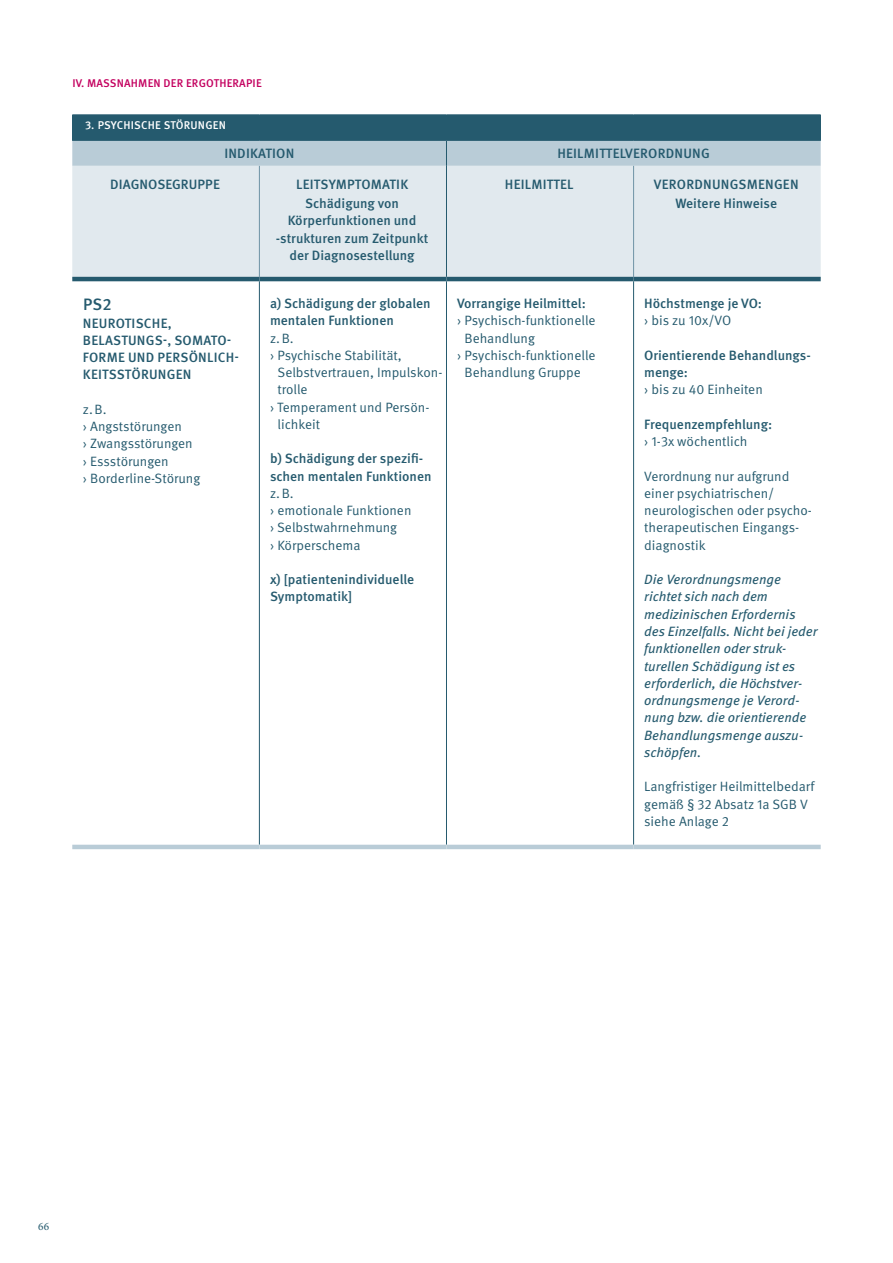
<style>
.page{position:relative;width:893px;height:1263px;background:#fff}
.page>*{position:absolute;margin:0;border:0;box-sizing:border-box;transform-origin:0 0}
.Tabelle_SUBHEAD_9pt{font:500 16.5px "Meta Pro";color:#255a6e}
.Tabelle_Subhead_9pt{font:500 13.5px/17.2px "Meta Pro";color:#255a6e}
.Tabelle_9pt_Hervorhe{font:italic 13.5px/17.2px "Meta Pro";color:#255a6e}
.Tabelle_9pt_Auflistu{font:13.5px/17.2px "Meta Pro";color:#255a6e}
.Tabelle_9pt_Copy{font:13.5px/17.2px "Meta Pro";color:#255a6e}
.Tabelle_SUBHEAD_9pt-2{font:500 13.5px/17.2px "Meta Pro";letter-spacing:.015em;color:#255a6e}
.Tabelle_9pt_Hervorhe-2{font:13.5px/17.2px "Meta Pro";color:#255a6e}
.Copytext_Meta_Serif{font:500 13.5px "Meta Pro";letter-spacing:.005em;color:#255a6e}
.Copytext_Meta_Serif-2{font:500 11.25px "Meta Pro";letter-spacing:.015em;color:#c3015f}
.SUBHEAD_1__BR{font:500 11.25px "Meta Pro";letter-spacing:.015em;color:#fff}
.t1{font:11.25px "Minion Pro";color:#255a6e}
</style>
<div class="page">
<div style="left:72px;top:115px;width:749px;height:25px;background:#255a6e"></div>
<div style="left:72px;top:166px;width:749px;height:111px;background:#e1e9ee"></div>
<hr style="left:259px;top:281px;width:1px;height:564px;background:#255a6e">
<hr style="left:446px;top:281px;width:1px;height:564px;background:#255a6e">
<hr style="left:633px;top:281px;width:1px;height:564px;background:#255a6e">
<div style="left:72px;top:141px;width:749px;height:25px;background:#b9ccd7"></div>
<hr style="left:446px;top:166px;width:1px;height:111px;background:#255a6e">
<hr style="left:259px;top:166px;width:1px;height:111px;background:#6e93a5">
<hr style="left:633px;top:166px;width:1px;height:111px;background:#6e93a5">
<hr style="left:72px;top:114px;width:187px;height:1px;background:#255a6e">
<hr style="left:259px;top:114px;width:187px;height:1px;background:#255a6e">
<hr style="left:446px;top:114px;width:188px;height:1px;background:#255a6e">
<hr style="left:634px;top:114px;width:187px;height:1px;background:#255a6e">
<hr style="left:72px;top:140px;width:187px;height:1px;background:#255a6e">
<hr style="left:259px;top:140px;width:187px;height:1px;background:#255a6e">
<hr style="left:446px;top:140px;width:188px;height:1px;background:#255a6e">
<hr style="left:634px;top:140px;width:187px;height:1px;background:#255a6e">
<hr style="left:72px;top:277px;width:187px;height:4px;background:#255a6e">
<hr style="left:259px;top:277px;width:187px;height:4px;background:#255a6e">
<hr style="left:446px;top:277px;width:188px;height:4px;background:#255a6e">
<hr style="left:634px;top:277px;width:187px;height:4px;background:#255a6e">
<hr style="left:72px;top:845px;width:187px;height:4px;background:#b9ccd7">
<hr style="left:259px;top:845px;width:187px;height:4px;background:#b9ccd7">
<hr style="left:446px;top:845px;width:188px;height:4px;background:#b9ccd7">
<hr style="left:634px;top:845px;width:187px;height:4px;background:#b9ccd7">
<p class="Copytext_Meta_Serif-2" style="left:72px;top:76px;width:191px">IV. MASSNAHMEN DER ERGOTHERAPIE</p>
<p class="SUBHEAD_1__BR" style="left:85px;top:118px;width:142px">3. PSYCHISCHE STÖRUNGEN</p>
<p class="Tabelle_SUBHEAD_9pt-2" style="left:224px;top:145px;width:72px">INDIKATION</p>
<p class="Tabelle_SUBHEAD_9pt-2" style="left:557px;top:145px;width:154px">HEILMITTELVERORDNUNG</p>
<p class="Copytext_Meta_Serif" style="left:110px;top:176px;width:111px">DIAGNOSEGRUPPE</p>
<p class="Tabelle_SUBHEAD_9pt-2" style="left:296px;top:176px;width:114px">LEITSYMPTOMATIK</p>
<p class="Tabelle_Subhead_9pt" style="left:276px;top:195px;width:154px;text-align:center">Schädigung von<br>Körperfunktionen und -strukturen zum Zeitpunkt der Diagnosestellung</p>
<p class="Tabelle_SUBHEAD_9pt-2" style="left:505px;top:176px;width:70px">HEILMITTEL</p>
<p class="Tabelle_SUBHEAD_9pt-2" style="left:654px;top:176px;width:146px">VERORDNUNGSMENGEN</p>
<p class="Tabelle_Subhead_9pt" style="left:675px;top:195px;width:103px">Weitere Hinweise</p>
<p class="Tabelle_SUBHEAD_9pt" style="left:83px;top:294px;width:30px">PS2</p>
<p class="Tabelle_SUBHEAD_9pt-2" style="left:83px;top:315px;width:157px">NEUROTISCHE,<br>BELASTUNGS-, SOMATO-<br>FORME UND PERSÖNLICH-<br>KEITSSTÖRUNGEN</p>
<p class="Tabelle_9pt_Copy" style="left:83px;top:401px;width:25px">z.B.</p>
<p class="Tabelle_9pt_Auflistu" style="left:83px;top:418px;width:101px">› Angststörungen</p>
<p class="Tabelle_9pt_Auflistu" style="left:83px;top:435px;width:111px">› Zwangsstörungen</p>
<p class="Tabelle_9pt_Auflistu" style="left:83px;top:453px;width:87px">› Essstörungen</p>
<p class="Tabelle_9pt_Auflistu" style="left:83px;top:470px;width:119px">› Borderline-Störung</p>
<p class="Tabelle_Subhead_9pt" style="left:270px;top:295px;width:162px">a) Schädigung der globalen mentalen Funktionen</p>
<p class="Tabelle_9pt_Copy" style="left:270px;top:330px;width:25px">z.B.</p>
<p class="Tabelle_9pt_Auflistu" style="left:278px;top:347px;width:166px;text-indent:-8px">› Psychische Stabilität,<br>Selbstvertrauen, Impulskon&shy;trolle</p>
<p class="Tabelle_9pt_Auflistu" style="left:278px;top:399px;width:153px;text-indent:-8px">› Temperament und Persön&shy;lichkeit</p>
<p class="Tabelle_Subhead_9pt" style="left:270px;top:450px;width:163px">b) Schädigung der spezifi&shy;schen mentalen Funktionen</p>
<p class="Tabelle_9pt_Copy" style="left:270px;top:485px;width:25px">z.B.</p>
<p class="Tabelle_9pt_Copy" style="left:270px;top:502px;width:143px">› emotionale Funktionen</p>
<p class="Tabelle_9pt_Copy" style="left:270px;top:519px;width:129px">› Selbstwahrnehmung</p>
<p class="Tabelle_9pt_Copy" style="left:270px;top:537px;width:92px">› Körperschema</p>
<p class="Tabelle_Subhead_9pt" style="left:270px;top:571px;width:146px">x) [patientenindividuelle<br>Symptomatik]</p>
<p class="Tabelle_Subhead_9pt" style="left:457px;top:295px;width:130px">Vorrangige Heilmittel:</p>
<p class="Tabelle_9pt_Auflistu" style="left:465px;top:312px;width:132px;text-indent:-8px">› Psychisch-funktionelle<br>Behandlung</p>
<p class="Tabelle_9pt_Auflistu" style="left:457px;top:347px;width:140px;text-align:center">› Psychisch-funktionelle<br>Behandlung Gruppe</p>
<p class="Tabelle_Subhead_9pt" style="left:644px;top:295px;width:119px">Höchstmenge je VO:</p>
<p class="Tabelle_9pt_Copy" style="left:644px;top:312px;width:89px">› bis zu 10x/VO</p>
<p class="Tabelle_Subhead_9pt" style="left:644px;top:347px;width:168px">Orientierende Behandlungs&shy;menge:</p>
<p class="Tabelle_9pt_Copy" style="left:644px;top:381px;width:120px">› bis zu 40 Einheiten</p>
<p class="Tabelle_Subhead_9pt" style="left:644px;top:416px;width:129px">Frequenzempfehlung:</p>
<p class="Tabelle_9pt_Copy" style="left:644px;top:433px;width:105px">› 1-3x wöchentlich</p>
<p class="Tabelle_9pt_Hervorhe-2" style="left:644px;top:468px;width:169px">Verordnung nur aufgrund einer psychiatrischen/ neurologischen oder psycho&shy;therapeutischen Eingangs&shy;diagnostik</p>
<p class="Tabelle_9pt_Hervorhe" style="left:644px;top:571px;width:175px">Die Verordnungsmenge richtet sich nach dem medizinischen Erfordernis des Einzelfalls. Nicht bei jeder funktionellen oder struk&shy;turellen Schädigung ist es erforderlich, die Höchstver&shy;ordnungsmenge je Verord&shy;nung bzw. die orientierende<br>Behandlungsmenge auszu&shy;schöpfen.</p>
<p class="Tabelle_9pt_Copy" style="left:644px;top:778px;width:172px">Langfristiger Heilmittelbedarf gemäß § 32 Absatz 1a SGB V siehe Anlage 2</p>
<p class="t1" style="left:38px;top:1219px;width:12px">66</p>
</div>
